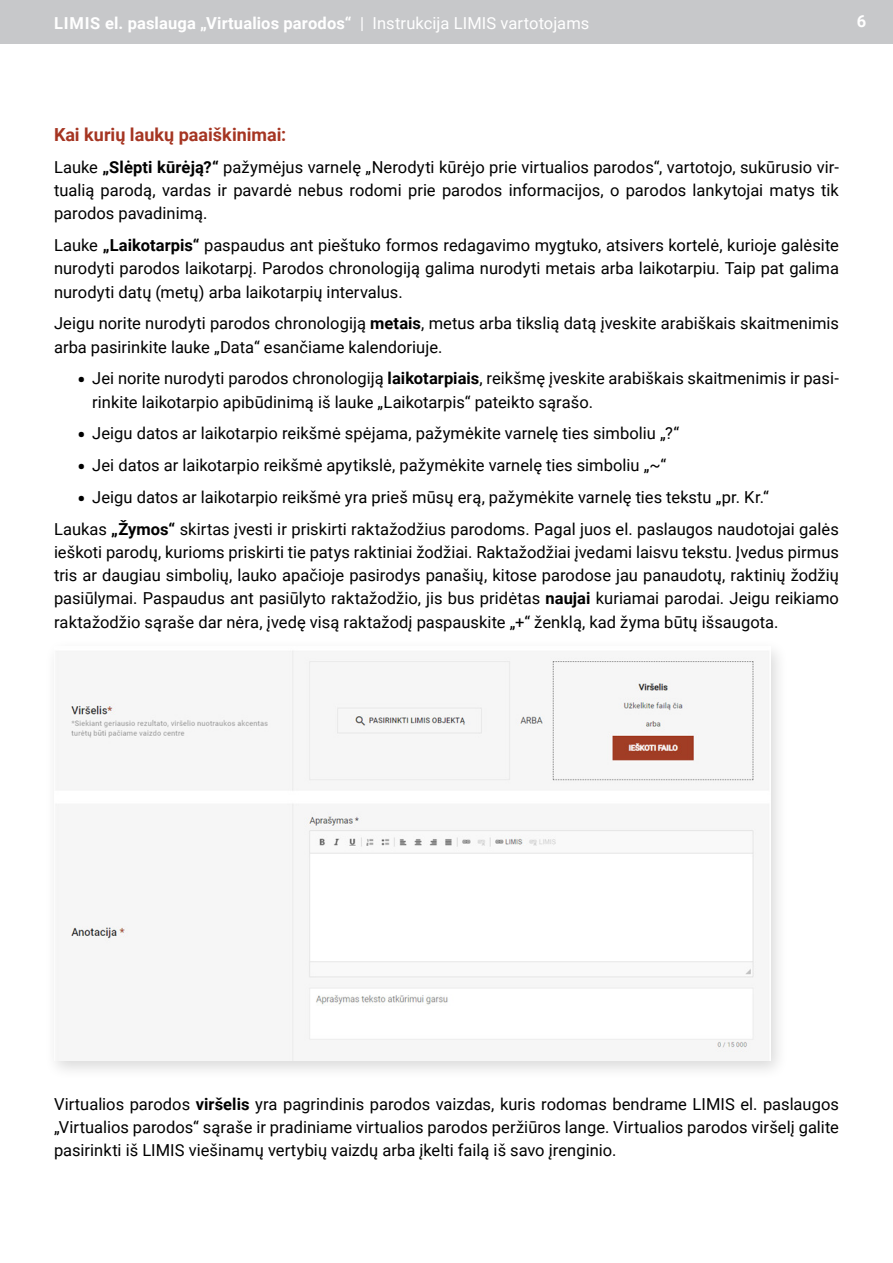
<style>
.page{position:relative;width:893px;height:1263px;background:#fff}
.page>*{position:absolute;margin:0;border:0;box-sizing:border-box;transform-origin:0 0}
.t1{font:700 18px "Roboto";color:#a53522}
.t2{font:16.5px/23.2px "Roboto";color:#000;text-align:justify}
.t3{font:700 16.5px "Roboto";letter-spacing:.01em;color:#fff}
.s1{font-weight:400}
.s2{font-weight:700}
.s3{font-weight:900;font-size:21px}
</style>
<div class="page">
<div style="left:0;top:0;width:893px;height:44px;background:#c7c8ca"></div>
<div style="left:44px;top:638px;width:744px;height:442px;background:#000;opacity:.15"></div>
<img style="left:54px;top:646px;width:716px;height:414px">
<p class="t3" style="left:54px;top:11px;width:537px">LIMIS el. paslauga „Virtualios parodos“ <span class="s1">| Instrukcija LIMIS vartotojams</span></p>
<p class="t3" style="left:857px;top:10px;width:11px">6</p>
<p class="t1" style="left:54px;top:122px;width:234px">Kai kurių laukų paaiškinimai:</p>
<p class="t2" style="left:54px;top:155px;width:786px">Lauke <span class="s2">„Slėpti kūrėją?“</span> pažymėjus varnelę „Nerodyti kūrėjo prie virtualios parodos“, vartotojo, sukūrusio vir&shy;tualią parodą, vardas ir pavardė nebus rodomi prie parodos informacijos, o parodos lankytojai matys tik parodos pavadinimą.</p>
<p class="t2" style="left:54px;top:233px;width:786px">Lauke <span class="s2">„Laikotarpis“</span> paspaudus ant pieštuko formos redagavimo mygtuko, atsivers kortelė, kurioje galėsite nurodyti parodos laikotarpį. Parodos chronologiją galima nurodyti metais arba laikotarpiu. Taip pat galima nurodyti datų (metų) arba laikotarpių intervalus.</p>
<p class="t2" style="left:54px;top:311px;width:786px">Jeigu norite nurodyti parodos chronologiją <span class="s2">metais</span>, metus arba tikslią datą įveskite arabiškais skaitmenimis arba pasirinkite lauke „Data“ esančiame kalendoriuje.</p>
<p class="t2" style="left:92px;top:366px;width:748px;text-indent:-15px"><span class="s3">•</span> Jei norite nurodyti parodos chronologiją <span class="s2">laikotarpiais</span>, reikšmę įveskite arabiškais skaitmenimis ir pasi&shy;rinkite laikotarpio apibūdinimą iš lauke „Laikotarpis“ pateikto sąrašo.</p>
<p class="t2" style="left:77px;top:421px;width:603px"><span class="s3">•</span> Jeigu datos ar laikotarpio reikšmė spėjama, pažymėkite varnelę ties simboliu „?“</p>
<p class="t2" style="left:77px;top:453px;width:590px"><span class="s3">•</span> Jei datos ar laikotarpio reikšmė apytikslė, pažymėkite varnelę ties simboliu „~“</p>
<p class="t2" style="left:54px;top:480px;width:786px;line-height:31.8px;text-indent:23px"><span class="s3">•</span> Jeigu datos ar laikotarpio reikšmė yra prieš mūsų erą, pažymėkite varnelę ties tekstu „pr. Kr.“<br>Laukas <span class="s2">„Žymos“</span> skirtas įvesti ir priskirti raktažodžius parodoms. Pagal juos el. paslaugos naudotojai galės</p>
<p class="t2" style="left:54px;top:540px;width:786px">ieškoti parodų, kurioms priskirti tie patys raktiniai žodžiai. Raktažodžiai įvedami laisvu tekstu. Įvedus pirmus tris ar daugiau simbolių, lauko apačioje pasirodys panašių, kitose parodose jau panaudotų, raktinių žodžių pasiūlymai. Paspaudus ant pasiūlyto raktažodžio, jis bus pridėtas <span class="s2">naujai</span> kuriamai parodai. Jeigu reikiamo raktažodžio sąraše dar nėra, įvedę visą raktažodį paspauskite „+“ ženklą, kad žyma būtų išsaugota.</p>
<p class="t2" style="left:54px;top:1091px;width:786px">Virtualios parodos <span class="s2">viršelis</span> yra pagrindinis parodos vaizdas, kuris rodomas bendrame LIMIS el. paslaugos „Virtualios parodos“ sąraše ir pradiniame virtualios parodos peržiūros lange. Virtualios parodos viršelį galite pasirinkti iš LIMIS viešinamų vertybių vaizdų arba įkelti failą iš savo įrenginio.</p>
</div>
